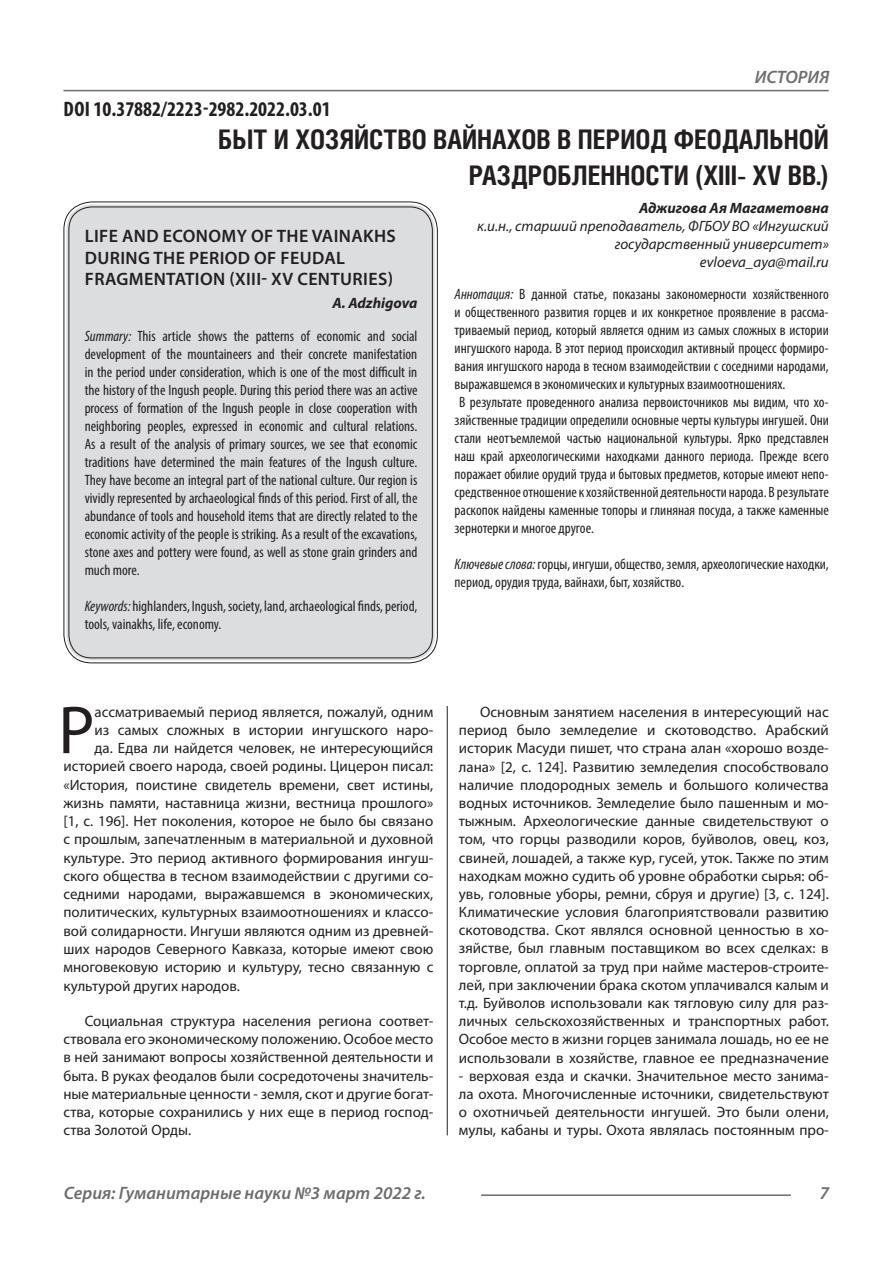
<style>
.page{position:relative;width:893px;height:1263px;background:#fff}
.page>*{position:absolute;margin:0;border:0;box-sizing:border-box;transform-origin:0 0}
.Статья_текст_первый{font:68.4px "Myriad Pro";color:#231f20}
.Статья_название{font:700 27px/36px "Helios Cond C";color:#231f20;text-align:right}
.ДОИ{font:700 condensed 21px "Myriad Pro";color:#231f20}
.Статья_название_англ{font:600 18px/21.6px "Myriad Pro";letter-spacing:.02em;color:#231f20}
.t1{font:italic 600 18px "Myriad Pro";color:#6c6d70}
.Статья_текст{font:15px/18.1px "Myriad Pro";color:#231f20;text-align:justify}
.Статья_аннотация_тек{font:condensed 15px/18px "Myriad Pro";color:#231f20;text-align:justify}
.Статья_аннотация_анг{font:condensed 15px/18px "Myriad Pro";color:#231f20;text-align:justify}
.Статья_текст_первый-2{font:15px "Myriad Pro";color:#231f20}
.Статья_автор_инфо{font:italic 15px/18px "Myriad Pro";color:#231f20;text-align:right}
.Статья_автор_инфо-2{font:italic 700 15px "Myriad Pro";color:#231f20}
.Статья_автор_англ{font:italic 700 15px "Myriad Pro";color:#231f20}
.s1{font-style:italic}
</style>
<div class="page">
<hr style="left:447px;top:128px;width:1px;height:1007px;background:#231f20">
<hr style="left:63px;top:90px;width:766px;height:1px;background:#6c6d70">
<hr style="left:481px;top:1194px;width:310px;height:2px;background:#6c6d70">
<div style="left:443px;top:128px;width:10px;height:578px;background:#fff"></div>
<div style="left:66px;top:204px;width:369px;height:456px;background:#dcdddf;border-radius:26px"></div>
<p class="ДОИ" style="left:64px;top:96px;width:269px">DOI 10.37882/2223-2982.2022.03.01</p>
<p class="t1" style="left:755px;top:66px;width:76px">ИСТОРИЯ</p>
<p class="Статья_название" style="left:218px;top:121px;width:612px">БЫТ И ХОЗЯЙСТВО ВАЙНАХОВ В ПЕРИОД ФЕОДАЛЬНОЙ<br>РАЗДРОБЛЕННОСТИ (XIII- XV ВВ.)</p>
<p class="Статья_автор_инфо-2" style="left:639px;top:198px;width:191px">Аджигова Ая Магаметовна</p>
<p class="Статья_автор_инфо" style="left:477px;top:216px;width:353px">к.и.н., старший преподаватель, ФГБОУ ВО «Ингушский государственный университет»</p>
<p class="Статья_автор_инфо" style="left:700px;top:252px;width:130px">evloeva_aya@mail.ru</p>
<p class="Статья_аннотация_тек" style="left:455px;top:285px;width:376px"><span class="s1">Аннотация:</span> В данной статье, показаны закономерности хозяйственного и общественного развития горцев и их конкретное проявление в рассма&shy;триваемый период, который является одним из самых сложных в истории ингушского народа. В этот период происходил активный процесс формиро&shy;вания ингушского народа в тесном взаимодействии с соседними народами, выражавшемся в экономических и культурных взаимоотношениях.</p>
<p class="Статья_аннотация_тек" style="left:455px;top:393px;width:376px">В результате проведенного анализа первоисточников мы видим, что хо&shy;зяйственные традиции определили основные черты культуры ингушей. Они стали неотъемлемой частью национальной культуры. Ярко представлен наш край археологическими находками данного периода. Прежде всего поражает обилие орудий труда и бытовых предметов, которые имеют непо&shy;средственное отношение к хозяйственной деятельности народа. В результате раскопок найдены каменные топоры и глиняная посуда, а также каменные зернотерки и многое другое.</p>
<p class="Статья_аннотация_тек" style="left:455px;top:555px;width:376px"><span class="s1">Ключевые слова:</span> горцы, ингуши, общество, земля, археологические находки, период, орудия труда, вайнахи, быт, хозяйство.</p>
<p class="Статья_название_англ" style="left:85px;top:225px;width:312px">LIFE AND ECONOMY OF THE VAINAKHS<br>DURING THE PERIOD OF FEUDAL<br>FRAGMENTATION (XIII- XV CENTURIES)</p>
<p class="Статья_автор_англ" style="left:332px;top:293px;width:86px">A. Adzhigova</p>
<p class="Статья_аннотация_анг" style="left:85px;top:327px;width:334px"><span class="s1">Summary:</span> This article shows the patterns of economic and social development of the mountaineers and their concrete manifestation in the period under consideration, which is one of the most difficult in the history of the Ingush people. During this period there was an active process of formation of the Ingush people in close cooperation with neighboring peoples, expressed in economic and cultural relations.<br>As a result of the analysis of primary sources, we see that economic traditions have determined the main features of the Ingush culture.<br>They have become an integral part of the national culture. Our region is vividly represented by archaeological finds of this period. First of all, the abundance of tools and household items that are directly related to the economic activity of the people is striking. As a result of the excavations, stone axes and pottery were found, as well as stone grain grinders and much more.</p>
<p class="Статья_аннотация_анг" style="left:85px;top:597px;width:334px"><span class="s1">Keywords:</span> highlanders, Ingush, society, land, archaeological finds, period, tools, vainakhs, life, economy.</p>
<p class="Статья_текст_первый" style="left:58px;top:688px;width:38px">Р</p>
<p class="Статья_текст_первый-2" style="left:95px;top:703px;width:340px">ассматриваемый период является, пожалуй, одним</p>
<p class="Статья_текст_первый-2" style="left:95px;top:721px;width:340px">из самых сложных в истории ингушского наро-</p>
<p class="Статья_текст_первый-2" style="left:95px;top:739px;width:340px">да. Едва ли найдется человек, не интересующийся</p>
<p class="Статья_текст_первый-2" style="left:63px;top:757px;width:371px">историей своего народа, своей родины. Цицерон писал:</p>
<p class="Статья_текст_первый-2" style="left:63px;top:775px;width:371px">«История, поистине свидетель времени, свет истины,</p>
<p class="Статья_текст_первый-2" style="left:63px;top:794px;width:371px">жизнь памяти, наставница жизни, вестница прошлого»</p>
<p class="Статья_текст_первый-2" style="left:63px;top:812px;width:371px">[1, с. 196]. Нет поколения, которое не было бы связано</p>
<p class="Статья_текст_первый-2" style="left:63px;top:830px;width:371px">с прошлым, запечатленным в материальной и духовной</p>
<p class="Статья_текст_первый-2" style="left:63px;top:848px;width:371px">культуре. Это период активного формирования ингуш-</p>
<p class="Статья_текст_первый-2" style="left:63px;top:867px;width:371px">ского общества в тесном взаимодействии с другими со-</p>
<p class="Статья_текст_первый-2" style="left:63px;top:885px;width:371px">седними народами, выражавшемся в экономических,</p>
<p class="Статья_текст_первый-2" style="left:63px;top:903px;width:371px">политических, культурных взаимоотношениях и классо-</p>
<p class="Статья_текст_первый-2" style="left:63px;top:921px;width:371px">вой солидарности. Ингуши являются одним из древней-</p>
<p class="Статья_текст_первый-2" style="left:63px;top:940px;width:371px">ших народов Северного Кавказа, которые имеют свою</p>
<p class="Статья_текст_первый-2" style="left:63px;top:958px;width:371px">многовековую историю и культуру, тесно связанную с</p>
<p class="Статья_текст_первый-2" style="left:63px;top:976px;width:178px">культурой других народов.</p>
<p class="Статья_текст" style="left:63px;top:1011px;width:371px;text-indent:21px">Социальная структура населения региона соответ&shy;ствовала его экономическому положению. Особое место в ней занимают вопросы хозяйственной деятельности и быта. В руках феодалов были сосредоточены значитель&shy;ные материальные ценности - земля, скот и другие богат&shy;ства, которые сохранились у них еще в период господ&shy;ства Золотой Орды.</p>
<p class="Статья_текст" style="left:459px;top:703px;width:371px;text-indent:21px">Основным занятием населения в интересующий нас период было земледелие и скотоводство. Арабский историк Масуди пишет, что страна алан «хорошо возде&shy;лана» [2, с. 124]. Развитию земледелия способствовало наличие плодородных земель и большого количества водных источников. Земледелие было пашенным и мо&shy;тыжным. Археологические данные свидетельствуют о том, что горцы разводили коров, буйволов, овец, коз, свиней, лошадей, а также кур, гусей, уток. Также по этим находкам можно судить об уровне обработки сырья: об&shy;увь, головные уборы, ремни, сбруя и другие) [3, с. 124].<br>Климатические условия благоприятствовали развитию скотоводства. Скот являлся основной ценностью в хо&shy;зяйстве, был главным поставщиком во всех сделках: в торговле, оплатой за труд при найме мастеров-строите&shy;лей, при заключении брака скотом уплачивался калым и т.д. Буйволов использовали как тягловую силу для раз&shy;личных сельскохозяйственных и транспортных работ.<br>Особое место в жизни горцев занимала лошадь, но ее не использовали в хозяйстве, главное ее предназначение</p>
<p class="Статья_текст" style="left:459px;top:1066px;width:371px">- верховая езда и скачки. Значительное место занима&shy;ла охота. Многочисленные источники, свидетельствуют о охотничьей деятельности ингушей. Это были олени, мулы, кабаны и туры. Охота являлась постоянным про-</p>
<p class="t1" style="left:64px;top:1182px;width:363px">Серия: Гуманитарные науки №3 март 2022 г.</p>
<p class="t1" style="left:820px;top:1182px;width:11px">7</p>
</div>
